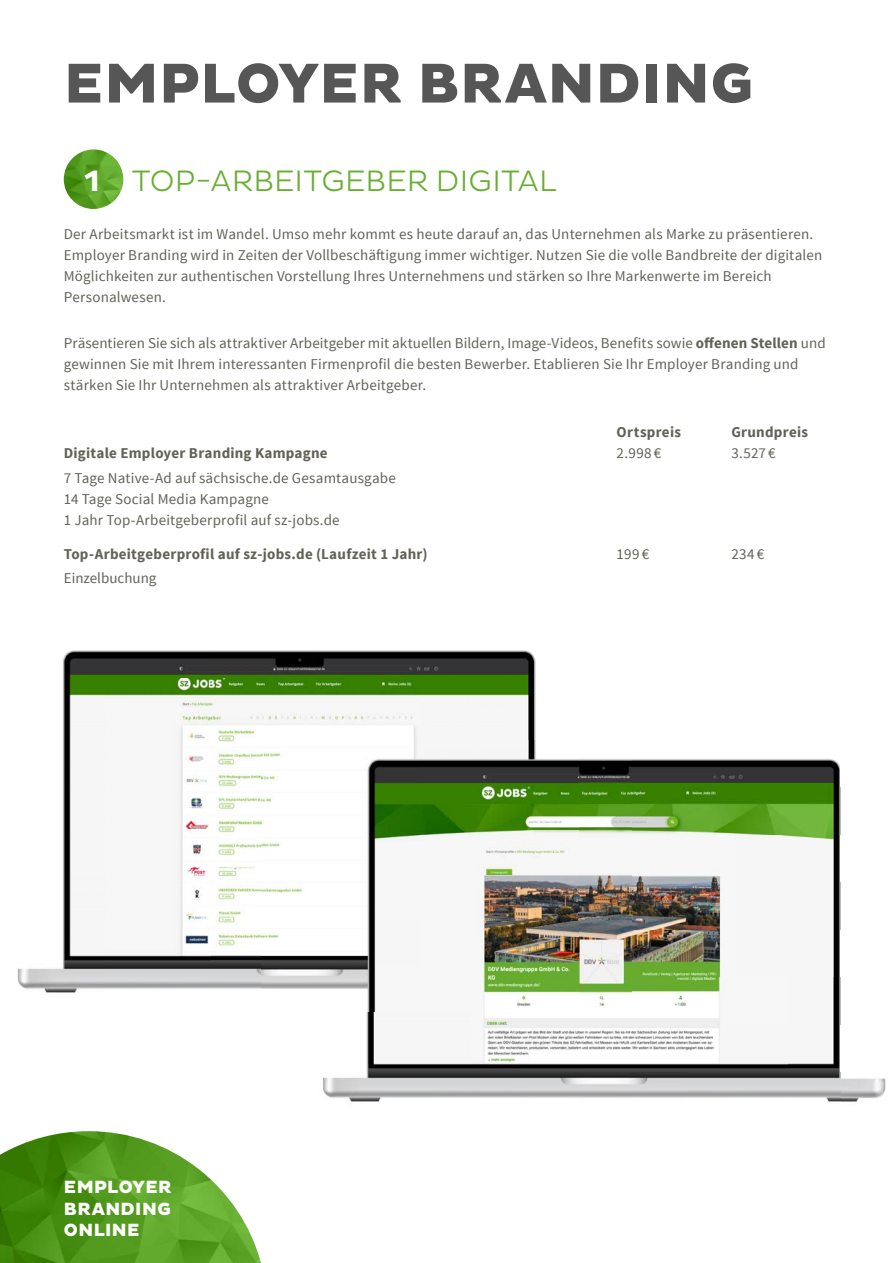
<style>
.page{position:relative;width:893px;height:1263px;background:#fff}
.page>*{position:absolute;margin:0;border:0;box-sizing:border-box;transform-origin:0 0}
.t1{font:800 57px "Pluto Sans";letter-spacing:.015em;color:#575656}
.t2{font:300 30px "Pluto Sans";letter-spacing:.005em;color:#68ae30}
.t3{font:800 18px/21.6px "Pluto Sans";letter-spacing:.025em;color:#fff;text-align:justify}
.t4{font:15px/21px "Source Sans Pro";letter-spacing:.01em;color:#636258}
.t5{font:700 15px "Source Sans Pro";letter-spacing:.015em;color:#636258}
.s1{font-weight:700;color:#fff}
.s2{font-weight:700}
</style>
<div class="page">
<img style="left:0;top:1131px;width:261px;height:132px">
<img style="left:64px;top:149px;width:59px;height:60px;border-radius:30px">
<img style="left:63px;top:650px;width:473px;height:76px">
<img style="left:63px;top:726px;width:198px;height:48px">
<img style="left:414px;top:726px;width:122px;height:14px">
<img style="left:17px;top:774px;width:244px;height:219px">
<img style="left:632px;top:759px;width:208px;height:219px">
<img style="left:840px;top:787px;width:46px;height:315px">
<img style="left:366px;top:1011px;width:211px;height:14px">
<img style="left:577px;top:978px;width:152px;height:47px">
<img style="left:788px;top:978px;width:52px;height:95px">
<img style="left:366px;top:1025px;width:422px;height:48px">
<img style="left:323px;top:1073px;width:517px;height:29px">
<img style="left:261px;top:740px;width:371px;height:271px">
<h1 class="t1" style="left:64px;top:50px;width:691px">EMPLOYER BRANDING</h1>
<h2 class="t2" style="left:85px;top:163px;width:474px"><span class="s1">1</span> TOP-ARBEITGEBER DIGITAL</h2>
<p class="t4" style="left:64px;top:223px;width:760px">Der Arbeitsmarkt ist im Wandel. Umso mehr kommt es heute darauf an, das Unternehmen als Marke zu präsentieren.<br>Employer Branding wird in Zeiten der Vollbeschäftigung immer wichtiger. Nutzen Sie die volle Bandbreite der digitalen Möglichkeiten zur authentischen Vorstellung Ihres Unternehmens und stärken so Ihre Markenwerte im Bereich Personalwesen.</p>
<p class="t4" style="left:64px;top:333px;width:764px">Präsentieren Sie sich als attraktiver Arbeitgeber mit aktuellen Bildern, Image-Videos, Benefits sowie <span class="s2">offenen Stellen</span> und gewinnen Sie mit Ihrem interessanten Firmenprofil die besten Bewerber. Etablieren Sie Ihr Employer Branding und stärken Sie Ihr Unternehmen als attraktiver Arbeitgeber.</p>
<p class="t5" style="left:617px;top:422px;width:66px">Ortspreis</p>
<p class="t5" style="left:731px;top:422px;width:78px">Grundpreis</p>
<p class="t5" style="left:64px;top:443px;width:265px">Digitale Employer Branding Kampagne</p>
<p class="t4" style="left:617px;top:442px;width:46px">2.998 €</p>
<p class="t4" style="left:731px;top:442px;width:46px">3.527 €</p>
<p class="t4" style="left:64px;top:468px;width:334px">7 Tage Native-Ad auf sächsische.de Gesamtausgabe<br>14 Tage Social Media Kampagne<br>1 Jahr Top-Arbeitgeberprofil auf sz-jobs.de</p>
<p class="t5" style="left:64px;top:544px;width:365px">Top-Arbeitgeberprofil auf sz-jobs.de (Laufzeit 1 Jahr)</p>
<p class="t4" style="left:617px;top:543px;width:34px">199 €</p>
<p class="t4" style="left:731px;top:543px;width:35px">234 €</p>
<p class="t4" style="left:64px;top:567px;width:94px">Einzelbuchung</p>
<p class="t3" style="left:64px;top:1177px;width:109px">EMPLOYER BRANDING ONLINE</p>
</div>
